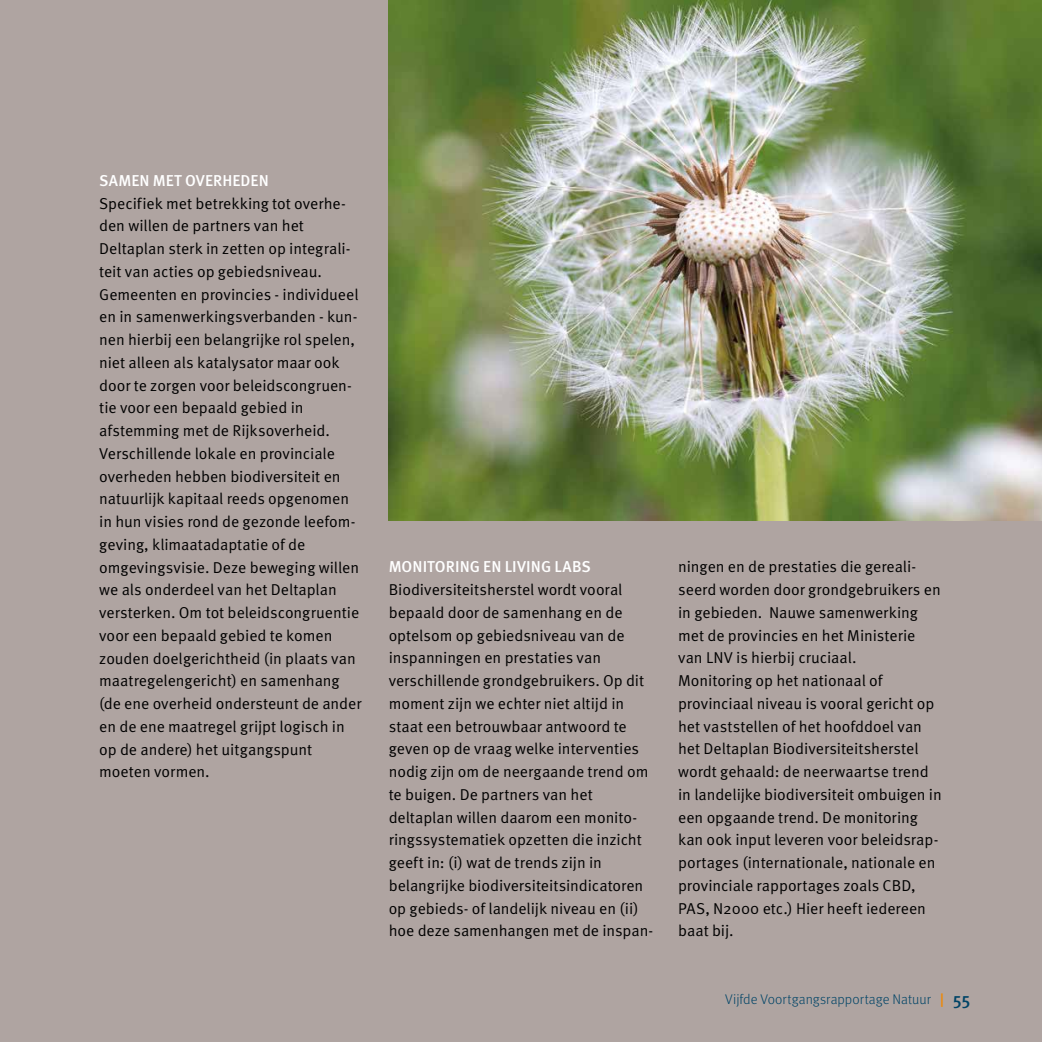
<style>
.page{position:relative;width:1042px;height:1042px;background:#afa4a1}
.page>*{position:absolute;margin:0;border:0;box-sizing:border-box;transform-origin:0 0}
.t1{font:15.75px/22.8px "FF Meta Pro";letter-spacing:-.005em;color:#000}
.t2{font:500 15.75px "FF Meta Pro";letter-spacing:.005em;color:#fff}
.t3{font:300 14px "FF Meta Pro";color:#004467}
.s1{font-weight:500;color:#f18700}
.s2{font-weight:500;font-size:17.5px}
</style>
<div class="page">
<img style="left:389px;top:0;width:653px;height:521px">
<p class="t2" style="left:99px;top:168px;width:171px">SAMEN MET OVERHEDEN</p>
<p class="t1" style="left:99px;top:191px;width:264px">Specifiek met betrekking tot overhe&shy;den willen de partners van het Deltaplan sterk in zetten op integrali&shy;teit van acties op gebiedsniveau.<br>Gemeenten en provincies - individueel en in samenwerkingsverbanden - kun&shy;nen hierbij een belangrijke rol spelen, niet alleen als katalysator maar ook door te zorgen voor beleidscongruen&shy;tie voor een bepaald gebied in afstemming met de Rijksoverheid.<br>Verschillende lokale en provinciale overheden hebben biodiversiteit en natuurlijk kapitaal reeds opgenomen in hun visies rond de gezonde leefom&shy;geving, klimaatadaptatie of de omgevingsvisie. Deze beweging willen we als onderdeel van het Deltaplan versterken. Om tot beleidscongruentie voor een bepaald gebied te komen zouden doelgerichtheid (in plaats van maatregelengericht) en samenhang (de ene overheid ondersteunt de ander en de ene maatregel grijpt logisch in op de andere) het uitgangspunt moeten vormen.</p>
<p class="t2" style="left:389px;top:555px;width:204px">MONITORING EN LIVING LABS</p>
<p class="t1" style="left:389px;top:577px;width:266px">Biodiversiteitsherstel wordt vooral bepaald door de samenhang en de optelsom op gebiedsniveau van de inspanningen en prestaties van verschillende grondgebruikers. Op dit moment zijn we echter niet altijd in staat een betrouwbaar antwoord te geven op de vraag welke interventies nodig zijn om de neergaande trend om te buigen. De partners van het deltaplan willen daarom een monito&shy;ringssystematiek opzetten die inzicht geeft in: (i) wat de trends zijn in belangrijke biodiversiteitsindicatoren op gebieds- of landelijk niveau en (ii) hoe deze samenhangen met de inspan-</p>
<p class="t1" style="left:678px;top:554px;width:265px">ningen en de prestaties die gereali&shy;seerd worden door grondgebruikers en in gebieden. Nauwe samenwerking met de provincies en het Ministerie van LNV is hierbij cruciaal.<br>Monitoring op het nationaal of provinciaal niveau is vooral gericht op het vaststellen of het hoofddoel van het Deltaplan Biodiversiteitsherstel wordt gehaald: de neerwaartse trend in landelijke biodiversiteit ombuigen in een opgaande trend. De monitoring kan ook input leveren voor beleidsrap&shy;portages (internationale, nationale en provinciale rapportages zoals CBD, PAS, N2000 etc.) Hier heeft iedereen baat bij.</p>
<p class="t3" style="left:725px;top:989px;width:247px">Vijfde Voortgangsrapportage Natuur <span class="s1">|</span> <span class="s2">55</span></p>
</div>
